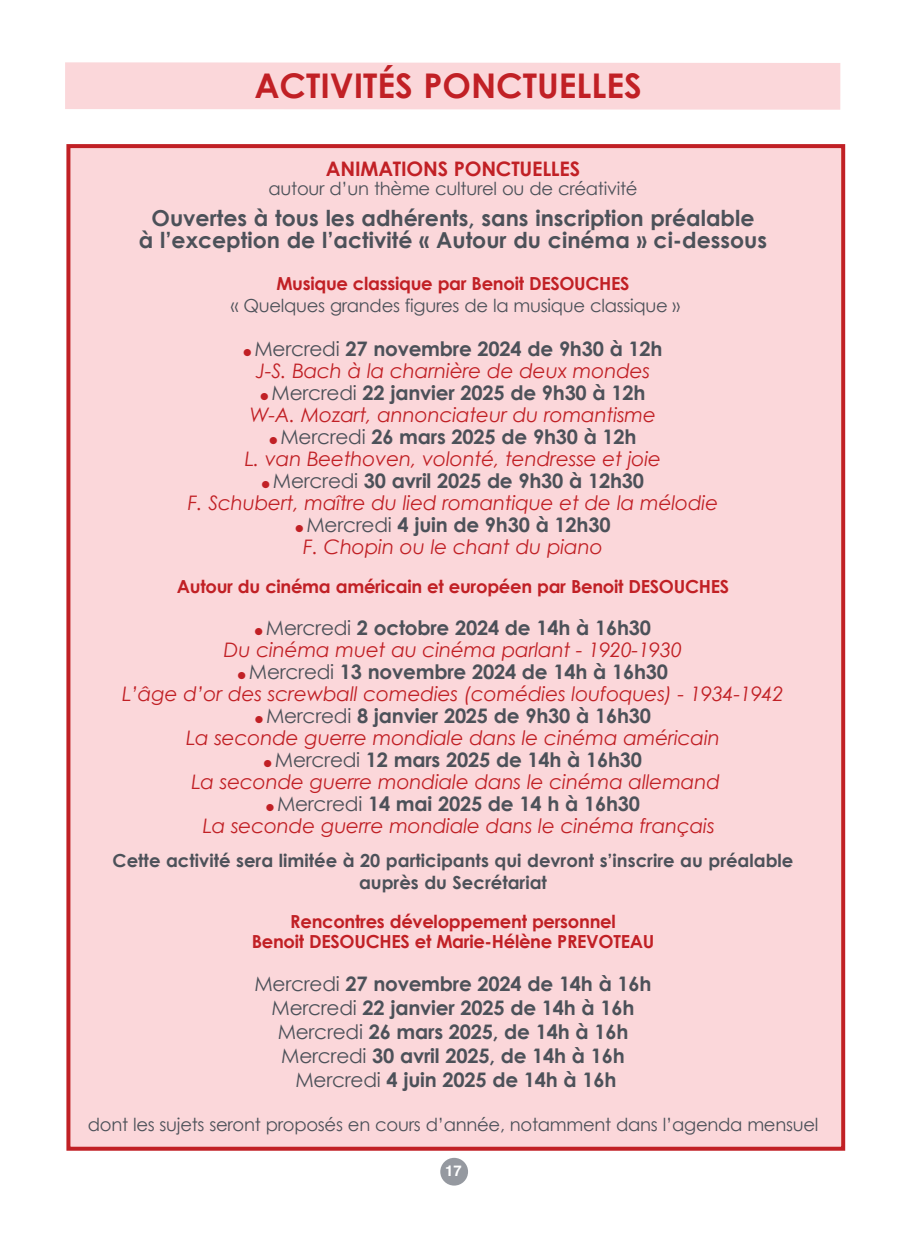
<style>
.page{position:relative;width:908px;height:1248px;background:#fff}
.page>*{position:absolute;margin:0;border:0;box-sizing:border-box;transform-origin:0 0}
.t1{font:700 34px "Century Gothic";color:#c12025}
.t2{font:700 22px/22px "Century Gothic";color:#4c5159;text-align:center}
.t3{font:italic 20px/22px "Century Gothic";letter-spacing:-.01em;color:#c12025;text-align:center}
.t4{font:700 20px/24px "Century Gothic";letter-spacing:-.01em;color:#4c5159;text-align:center}
.t5{font:700 20px "Century Gothic";letter-spacing:-.01em;color:#c12025}
.t6{font:700 18px/19.6px "Century Gothic";letter-spacing:-.015em;color:#c12025;text-align:center}
.t7{font:18px "Century Gothic";letter-spacing:-.015em;color:#4c5159}
.t8{font:700 18px/22px "Century Gothic";color:#4c5159;text-align:center}
.t9{font:700 14.8px "Helvetica";color:#fff}
.s1{font-style:normal;color:#4c5159}
.s2{font-weight:700;font-style:normal;color:#4c5159}
.s3{font-weight:400}
</style>
<div class="page">
<div style="left:440px;top:1157px;width:28px;height:28px;background:#9599a0;border-radius:50%"></div>
<div style="left:70px;top:148px;width:770px;height:998px;background:#fbd7da"></div>
<div style="left:66px;top:144px;width:778px;height:1006px;border:4px solid #c12025"></div>
<div style="left:65px;top:62px;width:775px;height:48px;background:#fbd7da"></div>
<h1 class="t1" style="left:254px;top:64px;width:389px">ACTIVITÉS PONCTUELLES</h1>
<p class="t5" style="left:326px;top:156px;width:255px">ANIMATIONS PONCTUELLES</p>
<p class="t7" style="left:268px;top:177px;width:370px">autour d’un thème culturel ou de créativité</p>
<p class="t2" style="left:139px;top:206px;width:629px">Ouvertes à tous les adhérents, sans inscription préalable<br>à l’exception de l’activité « Autour du cinéma » ci-dessous</p>
<p class="t6" style="left:276px;top:272px;width:354px">Musique classique par Benoit DESOUCHES</p>
<p class="t7" style="left:231px;top:293px;width:451px">« Quelques grandes figures de la musique classique »</p>
<p class="t3" style="left:243px;top:336px;width:420px">● <span class="s1">Mercredi</span> <span class="s2">27 novembre 2024 de 9h30 à 12h<br></span>J-S. Bach à la charnière de deux mondes</p>
<p class="t3" style="left:250px;top:380px;width:407px">● <span class="s1">Mercredi</span> <span class="s2">22 janvier 2025 de 9h30 à 12h<br></span>W-A. Mozart, annonciateur du romantisme</p>
<p class="t3" style="left:245px;top:424px;width:418px">● <span class="s1">Mercredi</span> <span class="s2">26 mars 2025 de 9h30 à 12h<br></span>L. van Beethoven, volonté, tendresse et joie</p>
<p class="t3" style="left:188px;top:468px;width:532px">● <span class="s1">Mercredi</span> <span class="s2">30 avril 2025 de 9h30 à 12h30<br></span>F. Schubert, maître du lied romantique et de la mélodie</p>
<p class="t3" style="left:295px;top:512px;width:316px">● <span class="s1">Mercredi</span> <span class="s2">4 juin de 9h30 à 12h30<br></span>F. Chopin ou le chant du piano</p>
<p class="t6" style="left:177px;top:576px;width:553px">Autour du cinéma américain et européen par Benoit DESOUCHES</p>
<p class="t3" style="left:224px;top:615px;width:459px">● <span class="s1">Mercredi</span> <span class="s2">2 octobre 2024 de 14h à 16h30<br></span>Du cinéma muet au cinéma parlant - 1920-1930</p>
<p class="t3" style="left:122px;top:659px;width:663px">● <span class="s1">Mercredi</span> <span class="s2">13 novembre 2024 de 14h à 16h30<br></span>L’âge d’or des screwball comedies (comédies loufoques) - 1934-1942</p>
<p class="t3" style="left:186px;top:703px;width:535px">● <span class="s1">Mercredi</span> <span class="s2">8 janvier 2025 de 9h30 à 16h30<br></span>La seconde guerre mondiale dans le cinéma américain</p>
<p class="t3" style="left:191px;top:747px;width:530px">● <span class="s1">Mercredi</span> <span class="s2">12 mars 2025 de 14h à 16h30<br></span>La seconde guerre mondiale dans le cinéma allemand</p>
<p class="t3" style="left:203px;top:791px;width:513px">● <span class="s1">Mercredi</span> <span class="s2">14 mai 2025 de 14 h à 16h30<br></span>La seconde guerre mondiale dans le cinéma français</p>
<p class="t8" style="left:113px;top:848px;width:682px">Cette activité sera limitée à 20 participants qui devront s’inscrire au préalable auprès du Secrétariat</p>
<p class="t6" style="left:251px;top:910px;width:404px">Rencontres développement personnel<br>Benoit DESOUCHES et Marie-Hélène PREVOTEAU</p>
<p class="t4" style="left:254px;top:971px;width:398px"><span class="s3">Mercredi</span> 27 novembre 2024 de 14h à 16h <span class="s3">Mercredi</span> 22 janvier 2025 de 14h à 16h <span class="s3">Mercredi</span> 26 mars 2025, de 14h à 16h <span class="s3">Mercredi</span> 30 avril 2025, de 14h à 16h <span class="s3">Mercredi</span> 4 juin 2025 de 14h à 16h</p>
<p class="t7" style="left:88px;top:1112px;width:731px">dont les sujets seront proposés en cours d’année, notamment dans l’agenda mensuel</p>
<p class="t9" style="left:445px;top:1164px;width:18px">17</p>
</div>
